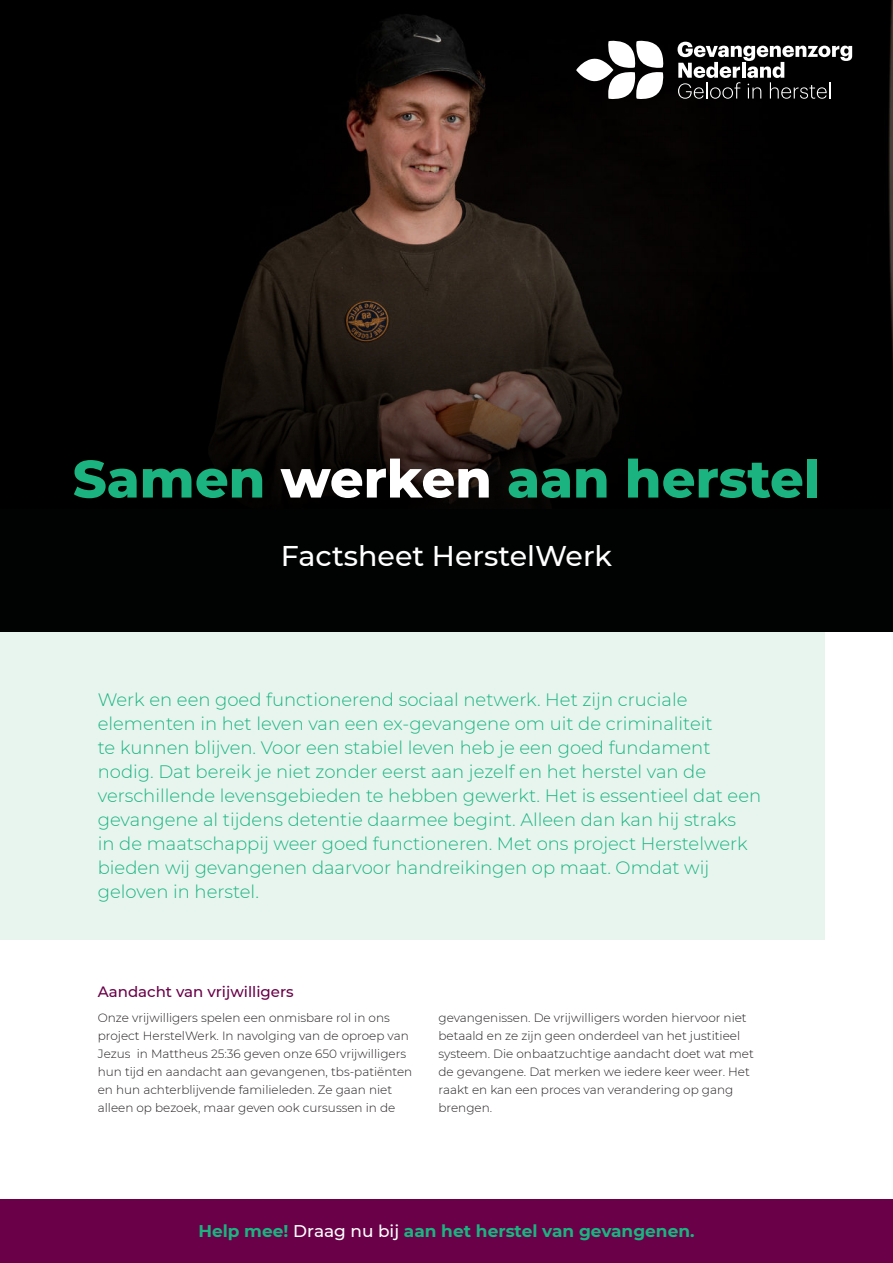
<style>
.page{position:relative;width:893px;height:1263px;background:#fff}
.page>*{position:absolute;margin:0;border:0;box-sizing:border-box;transform-origin:0 0}
.t1{font:800 52.5px "Montserrat";color:#1bb481}
.t2{font:500 28.5px "Montserrat";color:#fff}
.t3{font:300 18px/24px "Montserrat";color:#1bb481}
.t4{font:700 16.95px "Montserrat";color:#1bb481}
.t5{font:500 15px "Montserrat";color:#690048}
.t6{font:300 12px/18px "Montserrat";color:#231f20}
.s1{color:#fff}
.s2{font-weight:500;color:#fff}
</style>
<div class="page">
<div style="left:0;top:213px;width:825px;height:727px;background:#e8f5ef"></div>
<img style="left:0;top:0;width:893px;height:217px">
<svg style="left:0;top:217px;width:893px;height:414px;background:#0b0907"></svg>
<div style="left:0;top:1199px;width:893px;height:64px;background:#690048"></div>
<svg style="left:678px;top:42px;width:174px;height:57px"></svg>
<svg style="left:576px;top:41px;width:87px;height:58px"></svg>
<h1 class="t1" style="left:73px;top:455px;width:749px">Samen <span class="s1">werken</span> aan herstel</h1>
<h2 class="t2" style="left:281px;top:544px;width:333px">Factsheet HerstelWerk</h2>
<p class="t3" style="left:98px;top:689px;width:665px">Werk en een goed functionerend sociaal netwerk. Het zijn cruciale elementen in het leven van een ex-gevangene om uit de criminaliteit<br>te kunnen blijven. Voor een stabiel leven heb je een goed fundament nodig. Dat bereik je niet zonder eerst aan jezelf en het herstel van de verschillende levensgebieden te hebben gewerkt. Het is essentieel dat een gevangene al tijdens detentie daarmee begint. Alleen dan kan hij straks<br>in de maatschappij weer goed functioneren. Met ons project Herstelwerk bieden wij gevangenen daarvoor handreikingen op maat. Omdat wij geloven in herstel.</p>
<p class="t5" style="left:98px;top:985px;width:197px">Aandacht van vrijwilligers</p>
<p class="t6" style="left:98px;top:1009px;width:316px">Onze vrijwilligers spelen een onmisbare rol in ons project HerstelWerk. In navolging van de oproep van Jezus in Mattheus 25:36 geven onze 650 vrijwilligers hun tijd en aandacht aan gevangenen, tbs-patiënten en hun achterblijvende familieleden. Ze gaan niet alleen op bezoek, maar geven ook cursussen in de</p>
<p class="t6" style="left:438px;top:1009px;width:317px">gevangenissen. De vrijwilligers worden hiervoor niet betaald en ze zijn geen onderdeel van het justitieel systeem. Die onbaatzuchtige aandacht doet wat met de gevangene. Dat merken we iedere keer weer. Het raakt en kan een proces van verandering op gang brengen.</p>
<p class="t4" style="left:198px;top:1224px;width:498px">Help mee! <span class="s2">Draag nu bij</span> aan het herstel van gevangenen.</p>
</div>
